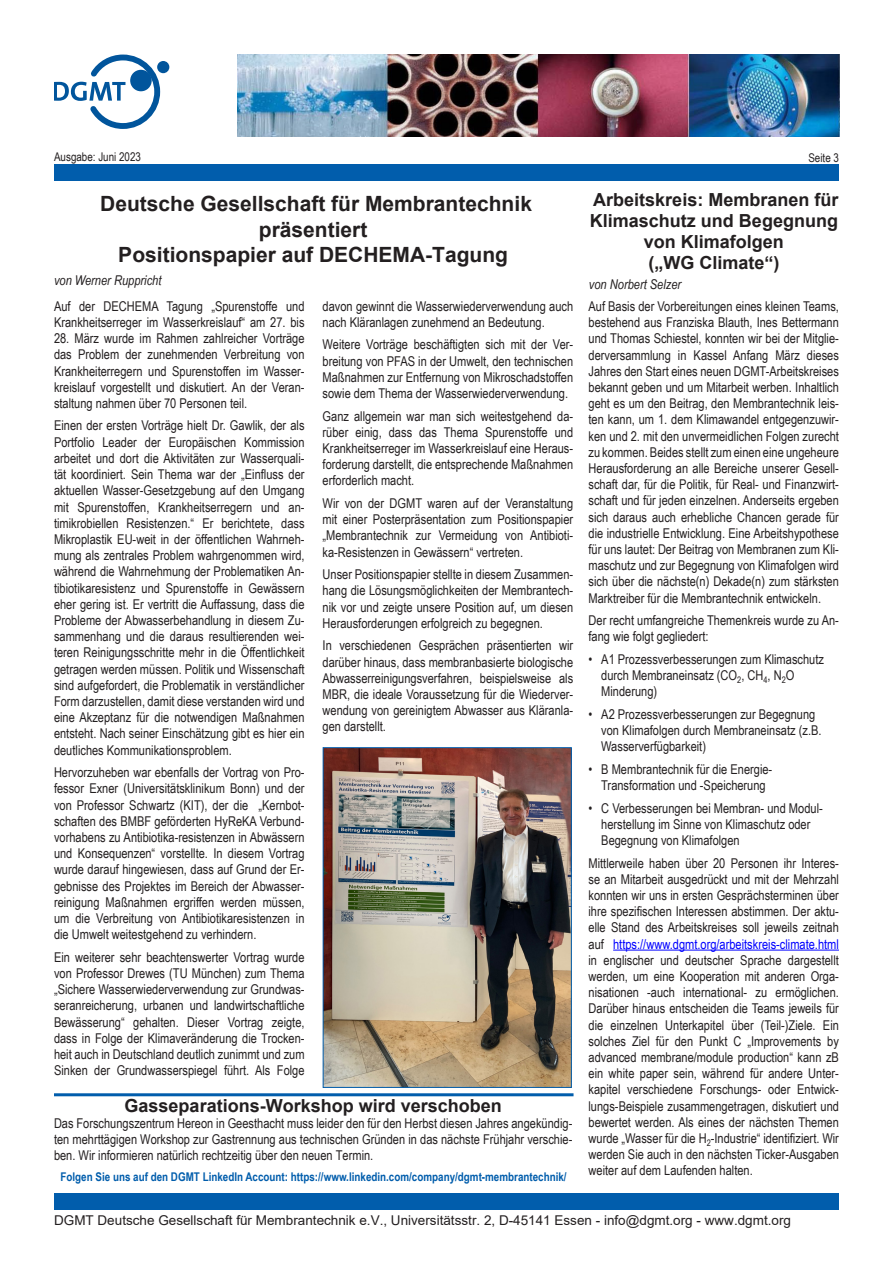
<style>
.page{position:relative;width:893px;height:1263px;background:#fff}
.page>*{position:absolute;margin:0;border:0;box-sizing:border-box;transform-origin:0 0}
.t1{font:700 21px/25.2px "Arial";color:#231f20;text-align:center}
.t2{font:700 18px/21px "Arial";color:#231f20;text-align:center}
.t3{font:13.5px/16.2px "Arial Narrow";color:#231f20;text-align:justify}
.t4{font:13.5px "Arial";color:#231f20}
.t5{font:italic 13.5px "Arial Narrow";color:#231f20}
.t6{font:700 12px "Arial Narrow";color:#015dac}
.t7{font:12px "Arial Narrow";color:#231f20}
.s1{color:#00f}
</style>
<div class="page">
<div style="left:54px;top:1193px;width:785px;height:16px;background:#015dac"></div>
<img style="left:237px;top:54px;width:602px;height:82px">
<div style="left:54px;top:165px;width:785px;height:16px;background:#015dac"></div>
<svg style="left:54px;top:54px;width:109px;height:75px"></svg>
<div style="left:130px;top:70px;width:22px;height:21px;background:#01559c;border-radius:50%"></div>
<div style="left:157px;top:61px;width:12px;height:12px;background:#01559c;border-radius:50%"></div>
<hr style="left:613px;top:949px;width:226px;height:1px;background:#00f">
<img style="left:325px;top:749px;width:245px;height:337px">
<div style="left:323px;top:747px;width:249px;height:341px;border:1px solid #015dac"></div>
<hr style="left:54px;top:1093px;width:519px;height:3px;background:#015dac">
<p class="t7" style="left:54px;top:148px;width:88px">Ausgabe: Juni 2023</p>
<p class="t7" style="left:808px;top:149px;width:32px">Seite 3</p>
<h1 class="t1" style="left:100px;top:192px;width:433px">Deutsche Gesellschaft für Membrantechnik präsentiert<br>Positionspapier auf DECHEMA-Tagung</h1>
<p class="t5" style="left:54px;top:271px;width:109px">von Werner Ruppricht</p>
<p class="t3" style="left:54px;top:297px;width:252px">Auf der DECHEMA Tagung „Spurenstoffe und<br>Krankheitserreger im Wasserkreislauf“ am 27. bis</p>
<p class="t3" style="left:54px;top:330px;width:252px">28. März wurde im Rahmen zahlreicher Vorträge das Problem der zunehmenden Verbreitung von Krankheiterregern und Spurenstoffen im Wasser&shy;kreislauf vorgestellt und diskutiert. An der Veran&shy;staltung nahmen über 70 Personen teil.</p>
<p class="t3" style="left:54px;top:417px;width:252px">Einen der ersten Vorträge hielt Dr. Gawlik, der als Portfolio Leader der Europäischen Kommission arbeitet und dort die Aktivitäten zur Wasserquali&shy;tät koordiniert. Sein Thema war der „Einfluss der aktuellen Wasser-Gesetzgebung auf den Umgang mit Spurenstoffen, Krankheitserregern und an&shy;timikrobiellen Resistenzen.“ Er berichtete, dass Mikroplastik EU-weit in der öffentlichen Wahrneh&shy;mung als zentrales Problem wahrgenommen wird, während die Wahrnehmung der Problematiken An&shy;tibiotikaresistenz und Spurenstoffe in Gewässern eher gering ist. Er vertritt die Auffassung, dass die Probleme der Abwasserbehandlung in diesem Zu&shy;sammenhang und die daraus resultierenden wei&shy;teren Reinigungsschritte mehr in die Öffentlichkeit getragen werden müssen. Politik und Wissenschaft sind aufgefordert, die Problematik in verständlicher Form darzustellen, damit diese verstanden wird und eine Akzeptanz für die notwendigen Maßnahmen entsteht. Nach seiner Einschätzung gibt es hier ein deutliches Kommunikationsproblem.</p>
<p class="t3" style="left:54px;top:764px;width:252px">Hervorzuheben war ebenfalls der Vortrag von Pro&shy;fessor Exner (Universitätsklinikum Bonn) und der von Professor Schwartz (KIT), der die „Kernbot&shy;schaften des BMBF geförderten HyReKA Verbund&shy;vorhabens zu Antibiotika-resistenzen in Abwässern und Konsequenzen“ vorstellte. In diesem Vortrag wurde darauf hingewiesen, dass auf Grund der Er&shy;gebnisse des Projektes im Bereich der Abwasser&shy;reinigung Maßnahmen ergriffen werden müssen, um die Verbreitung von Antibiotikaresistenzen in die Umwelt weitestgehend zu verhindern.</p>
<p class="t3" style="left:54px;top:948px;width:252px">Ein weiterer sehr beachtenswerter Vortrag wurde von Professor Drewes (TU München) zum Thema „Sichere Wasserwiederverwendung zur Grundwas&shy;seranreicherung, urbanen und landwirtschaftliche Bewässerung“ gehalten. Dieser Vortrag zeigte, dass in Folge der Klimaveränderung die Trocken&shy;heit auch in Deutschland deutlich zunimmt und zum Sinken der Grundwasserspiegel führt. Als Folge</p>
<p class="t3" style="left:323px;top:297px;width:252px">davon gewinnt die Wasserwiederverwendung auch nach Kläranlagen zunehmend an Bedeutung.</p>
<p class="t3" style="left:323px;top:336px;width:252px">Weitere Vorträge beschäftigten sich mit der Ver&shy;breitung von PFAS in der Umwelt, den technischen Maßnahmen zur Entfernung von Mikroschadstoffen sowie dem Thema der Wasserwiederverwendung.</p>
<p class="t3" style="left:323px;top:407px;width:252px">Ganz allgemein war man sich weitestgehend da&shy;rüber einig, dass das Thema Spurenstoffe und Krankheitserreger im Wasserkreislauf eine Heraus&shy;forderung darstellt, die entsprechende Maßnahmen erforderlich macht.</p>
<p class="t3" style="left:323px;top:495px;width:252px">Wir von der DGMT waren auf der Veranstaltung mit einer Posterpräsentation zum Positionspapier „Membrantechnik zur Vermeidung von Antibioti&shy;ka-Resistenzen in Gewässern“ vertreten.</p>
<p class="t3" style="left:323px;top:566px;width:252px">Unser Positionspapier stellte in diesem Zusammen&shy;hang die Lösungsmöglichkeiten der Membrantech&shy;nik vor und zeigte unsere Position auf, um diesen Herausforderungen erfolgreich zu begegnen.</p>
<p class="t3" style="left:323px;top:637px;width:252px">In verschiedenen Gesprächen präsentierten wir darüber hinaus, dass membranbasierte biologische Abwasserreinigungsverfahren, beispielsweise als MBR, die ideale Voraussetzung für die Wiederver&shy;wendung von gereinigtem Abwasser aus Kläranla&shy;gen darstellt.</p>
<h2 class="t2" style="left:125px;top:1095px;width:379px">Gasseparations-Workshop wird verschoben</h2>
<p class="t3" style="left:54px;top:1114px;width:520px">Das Forschungszentrum Hereon in Geesthacht muss leider den für den Herbst diesen Jahres angekündig&shy;ten mehrttägigen Workshop zur Gastrennung aus technischen Gründen in das nächste Frühjahr verschie&shy;ben. Wir informieren natürlich rechtzeitig über den neuen Termin.</p>
<p class="t6" style="left:61px;top:1168px;width:508px">Folgen Sie uns auf den DGMT LinkedIn Account: https://www.linkedin.com/company/dgmt-membrantechnik/</p>
<h2 class="t2" style="left:590px;top:190px;width:250px">Arbeitskreis: Membranen für<br>Klimaschutz und Begegnung von Klimafolgen<br>(„WG Climate“)</h2>
<p class="t5" style="left:589px;top:274px;width:94px">von Norbert Selzer</p>
<p class="t3" style="left:588px;top:298px;width:252px">Auf Basis der Vorbereitungen eines kleinen Teams, bestehend aus Franziska Blauth, Ines Bettermann und Thomas Schiestel, konnten wir bei der Mitglie&shy;derversammlung in Kassel Anfang März dieses Jahres den Start eines neuen DGMT-Arbeitskreises bekannt geben und um Mitarbeit werben. Inhaltlich geht es um den Beitrag, den Membrantechnik leis&shy;ten kann, um 1. dem Klimawandel entgegenzuwir&shy;ken und 2. mit den unvermeidlichen Folgen zurecht zu kommen. Beides stellt zum einen eine ungeheure Herausforderung an alle Bereiche unserer Gesell&shy;schaft dar, für die Politik, für Real- und Finanzwirt&shy;schaft und für jeden einzelnen. Anderseits ergeben sich daraus auch erhebliche Chancen gerade für die industrielle Entwicklung. Eine Arbeitshypothese für uns lautet: Der Beitrag von Membranen zum Kli&shy;maschutz und zur Begegnung von Klimafolgen wird sich über die nächste(n) Dekade(n) zum stärksten Marktreiber für die Membrantechnik entwickeln.</p>
<p class="t3" style="left:588px;top:612px;width:252px">Der recht umfangreiche Themenkreis wurde zu An&shy;fang wie folgt gegliedert:</p>
<p class="t3" style="left:601px;top:650px;width:224px;text-align:left;text-indent:-13px">• A1 Prozessverbesserungen zum Klimaschutz durch Membraneinsatz (CO<sub>2</sub>, CH<sub>4</sub>, N<sub>2</sub>O<br>Minderung)</p>
<p class="t3" style="left:601px;top:705px;width:222px;text-align:left;text-indent:-13px">• A2 Prozessverbesserungen zur Begegnung von Klimafolgen durch Membraneinsatz (z.B.<br>Wasserverfügbarkeit)</p>
<p class="t3" style="left:588px;top:760px;width:185px;text-align:center">• B Membrantechnik für die Energie-<br>Transformation und -Speicherung</p>
<p class="t3" style="left:601px;top:799px;width:223px;text-align:left;text-indent:-13px">• C Verbesserungen bei Membran- und Modul&shy;herstellung im Sinne von Klimaschutz oder<br>Begegnung von Klimafolgen</p>
<p class="t3" style="left:588px;top:854px;width:252px">Mittlerweile haben über 20 Personen ihr Interes&shy;se an Mitarbeit ausgedrückt und mit der Mehrzahl konnten wir uns in ersten Gesprächsterminen über ihre spezifischen Interessen abstimmen. Der aktu&shy;elle Stand des Arbeitskreises soll jeweils zeitnah auf <span class="s1">https://www.dgmt.org/arbeitskreis-climate.html </span>in englischer und deutscher Sprache dargestellt werden, um eine Kooperation mit anderen Orga&shy;nisationen -auch international- zu ermöglichen.<br>Darüber hinaus entscheiden die Teams jeweils für die einzelnen Unterkapitel über (Teil-)Ziele. Ein solches Ziel für den Punkt C „Improvements by advanced membrane/module production“ kann zB ein white paper sein, während für andere Unter&shy;kapitel verschiedene Forschungs- oder Entwick&shy;lungs-Beispiele zusammengetragen, diskutiert und bewertet werden. Als eines der nächsten Themen wurde „Wasser für die H<sub>2</sub>-Industrie“ identifiziert. Wir werden Sie auch in den nächsten Ticker-Ausgaben weiter auf dem Laufenden halten.</p>
<p class="t4" style="left:54px;top:1211px;width:738px">DGMT Deutsche Gesellschaft für Membrantechnik e.V., Universitätsstr. 2, D-45141 Essen - info@dgmt.org - www.dgmt.org</p>
</div>
